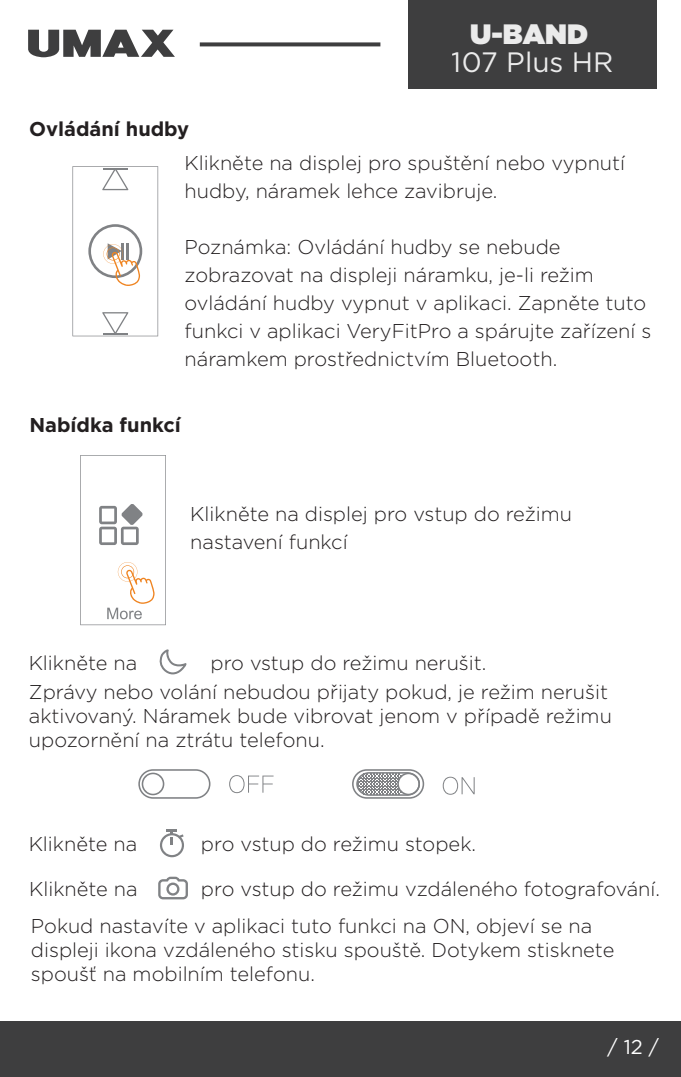
<style>
.page{position:relative;width:681px;height:1077px;background:#fff}
.page>*{position:absolute;margin:0;border:0;box-sizing:border-box;transform-origin:0 0}
.t1{font:28px "Gotham";color:#fff}
.t2{font:900 28px "Gotham";color:#fff}
.t3{font:300 20px/28px "Gotham";color:#231f20}
.t4{font:700 20px "Gotham";color:#231f20}
.t5{font:20px "Gotham";color:#fff}
</style>
<div class="page">
<hr style="left:0;top:0;width:681px;height:1px;background:#3e3e3f">
<hr style="left:680px;top:1021px;width:1px;height:55px;background:#3e3e3f">
<div style="left:0;top:1021px;width:680px;height:55px;background:#3e3e3f"></div>
<div style="left:0;top:0;width:679px;height:89px;background:#fff"></div>
<div style="left:408px;top:0;width:249px;height:89px;background:#3e3e3f"></div>
<svg style="left:28px;top:30px;width:147px;height:27px"></svg>
<svg style="left:200px;top:42px;width:180px;height:4px"></svg>
<svg style="left:72px;top:166px;width:86px;height:170px"></svg>
<svg style="left:80px;top:455px;width:86px;height:170px"></svg>
<svg style="left:159px;top:649px;width:28px;height:25px"></svg>
<svg style="left:138px;top:769px;width:72px;height:29px"></svg>
<svg style="left:352px;top:769px;width:72px;height:29px"></svg>
<svg style="left:229px;top:775px;width:44px;height:18px"></svg>
<svg style="left:443px;top:776px;width:32px;height:18px"></svg>
<svg style="left:160px;top:829px;width:24px;height:28px"></svg>
<svg style="left:158px;top:876px;width:30px;height:23px"></svg>
<p class="t4" style="left:29px;top:115px;width:162px">Ovládání hudby</p>
<h1 class="t2" style="left:470px;top:14px;width:119px">U-BAND</h1>
<h1 class="t1" style="left:452px;top:45px;width:163px">107 Plus HR</h1>
<p class="t3" style="left:185px;top:148px;width:442px">Klikněte na displej pro spuštění nebo vypnutí hudby, náramek lehce zavibruje.</p>
<p class="t3" style="left:185px;top:232px;width:468px">Poznámka: Ovládání hudby se nebude zobrazovat na displeji náramku, je-li režim ovládání hudby vypnut v aplikaci. Zapněte tuto funkci v aplikaci VeryFitPro a spárujte zařízení s náramkem prostřednictvím Bluetooth.</p>
<p class="t4" style="left:29px;top:412px;width:153px">Nabídka funkcí</p>
<p class="t3" style="left:190px;top:499px;width:383px">Klikněte na displej pro vstup do režimu nastavení funkcí</p>
<p class="t3" style="left:29px;top:648px;width:110px">Klikněte na</p>
<p class="t3" style="left:210px;top:648px;width:277px">pro vstup do režimu nerušit.</p>
<p class="t3" style="left:29px;top:679px;width:584px;line-height:24px">Zprávy nebo volání nebudou přijaty pokud, je režim nerušit aktivovaný. Náramek bude vibrovat jenom v případě režimu upozornění na ztrátu telefonu.</p>
<p class="t3" style="left:201px;top:829px;width:277px">pro vstup do režimu stopek.</p>
<p class="t3" style="left:29px;top:829px;width:110px">Klikněte na</p>
<p class="t3" style="left:29px;top:874px;width:110px">Klikněte na</p>
<p class="t3" style="left:31px;top:870px;width:631px;line-height:36px;text-indent:170px">pro vstup do režimu vzdáleného fotografování.<br>Pokud nastavíte v aplikaci tuto funkci na ON, objeví se na</p>
<p class="t3" style="left:31px;top:937px;width:585px;line-height:24px">displeji ikona vzdáleného stisku spouště. Dotykem stisknete spoušť na mobilním telefonu.</p>
<p class="t5" style="left:607px;top:1034px;width:53px">/ 12 /</p>
</div>
